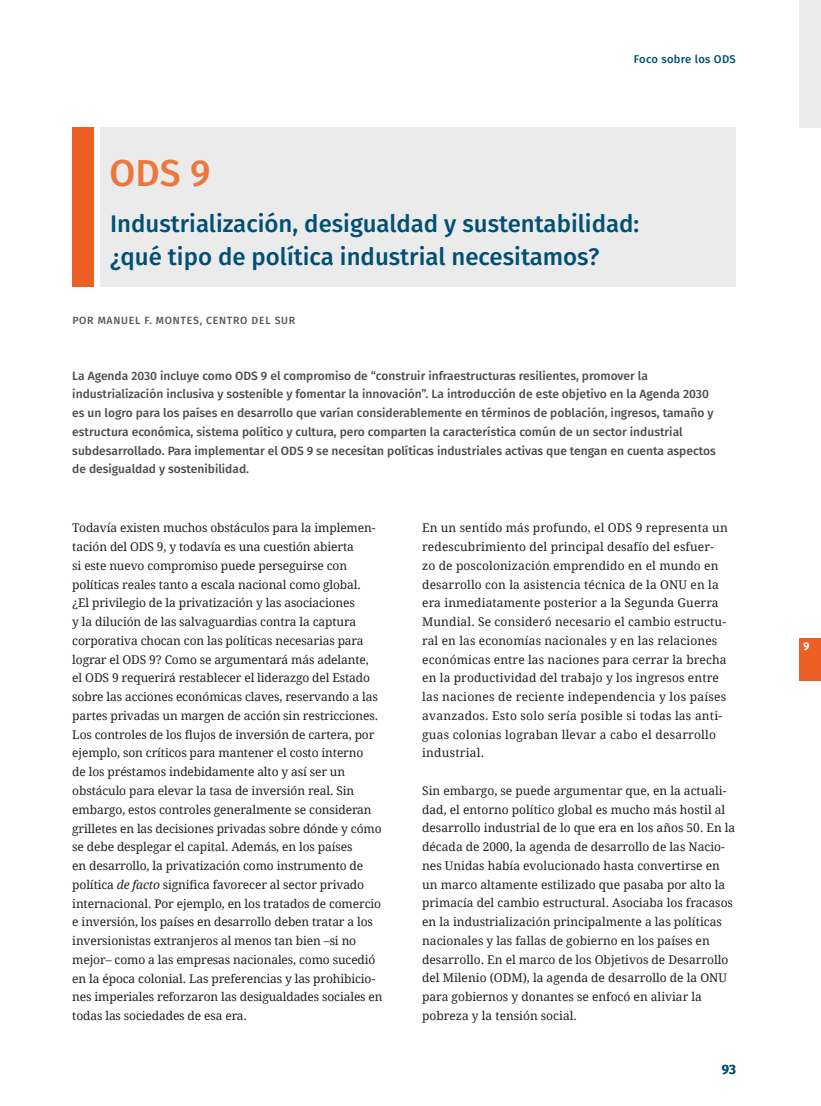
<style>
.page{position:relative;width:821px;height:1106px;background:#fff}
.page>*{position:absolute;margin:0;border:0;box-sizing:border-box;transform-origin:0 0}
.t1{font:500 37.5px "Fira Sans";color:#ee763b}
.t2{font:500 24px/33px "Fira Sans";color:#004f75}
.t3{font:500 13.5px "Fira Sans";color:#004f75}
.t4{font:12px/18.8px "Droid Serif";letter-spacing:-.01em;color:#231f20}
.t5{font:12px/18.8px "Droid Serif";letter-spacing:.01em;color:#231f20}
.t6{font:500 12px/18.8px "Fira Sans";color:#4b4c4d}
.t7{font:500 11.25px "Fira Sans";letter-spacing:.025em;color:#004f75}
.t8{font:700 11.25px "Fira Sans";color:#fff;scale:.95 1}
.t9{font:500 10.5px "Fira Sans";letter-spacing:.07em;color:#57585a}
.s1{font-style:italic}
</style>
<div class="page">
<div style="left:72px;top:128px;width:22px;height:159px;background:#ec5e23"></div>
<div style="left:100px;top:128px;width:636px;height:159px;background:#ebebec"></div>
<div style="left:799px;top:0;width:22px;height:128px;background:#ebebec"></div>
<div style="left:799px;top:638px;width:22px;height:42px;background:#ec5e23"></div>
<h1 class="t1" style="left:109px;top:143px;width:102px">ODS 9</h1>
<p class="t7" style="left:634px;top:50px;width:104px">Foco sobre los ODS</p>
<h2 class="t2" style="left:110px;top:205px;width:530px">Industrialización, desigualdad y sustentabilidad: ¿qué tipo de política industrial necesitamos?</h2>
<p class="t9" style="left:72px;top:312px;width:224px">POR MANUEL F. MONTES, CENTRO DEL SUR</p>
<p class="t6" style="left:72px;top:365px;width:645px">La Agenda 2030 incluye como ODS 9 el compromiso de “construir infraestructuras resilientes, promover la industrialización inclusiva y sostenible y fomentar la innovación”. La introducción de este objetivo en la Agenda 2030 es un logro para los países en desarrollo que varían considerablemente en términos de población, ingresos, tamaño y estructura económica, sistema político y cultura, pero comparten la característica común de un sector industrial subdesarrollado. Para implementar el ODS 9 se necesitan políticas industriales activas que tengan en cuenta aspectos de desigualdad y sostenibilidad.</p>
<p class="t4" style="left:72px;top:518px;width:312px">Todavía existen muchos obstáculos para la implemen&shy;tación del ODS 9, y todavía es una cuestión abierta<br>si este nuevo compromiso puede perseguirse con políticas reales tanto a escala nacional como global.<br>¿El privilegio de la privatización y las asociaciones<br>y la dilución de las salvaguardias contra la captura corporativa chocan con las políticas necesarias para lograr el ODS 9? Como se argumentará más adelante,<br>el ODS 9 requerirá restablecer el liderazgo del Estado sobre las acciones económicas claves, reservando a las partes privadas un margen de acción sin restricciones.<br>Los controles de los flujos de inversión de cartera, por ejemplo, son críticos para mantener el costo interno<br>de los préstamos indebidamente alto y así ser un obstáculo para elevar la tasa de inversión real. Sin embargo, estos controles generalmente se consideran grilletes en las decisiones privadas sobre dónde y cómo se debe desplegar el capital. Además, en los países<br>en desarrollo, la privatización como instrumento de política <span class="s1">de facto</span> significa favorecer al sector privado internacional. Por ejemplo, en los tratados de comercio e inversión, los países en desarrollo deben tratar a los inversionistas extranjeros al menos tan bien –si no mejor– como a las empresas nacionales, como sucedió en la época colonial. Las preferencias y las prohibicio&shy;nes imperiales reforzaron las desigualdades sociales en todas las sociedades de esa era.</p>
<p class="t5" style="left:422px;top:518px;width:307px">En un sentido más profundo, el ODS 9 representa un redescubrimiento del principal desafío del esfuer&shy;zo de poscolonización emprendido en el mundo en desarrollo con la asistencia técnica de la ONU en la era inmediatamente posterior a la Segunda Guerra Mundial. Se consideró necesario el cambio estructu&shy;ral en las economías nacionales y en las relaciones económicas entre las naciones para cerrar la brecha en la productividad del trabajo y los ingresos entre las naciones de reciente independencia y los países avanzados. Esto solo sería posible si todas las anti&shy;guas colonias lograban llevar a cabo el desarrollo industrial.</p>
<p class="t4" style="left:422px;top:781px;width:315px">Sin embargo, se puede argumentar que, en la actuali&shy;dad, el entorno político global es mucho más hostil al desarrollo industrial de lo que era en los años 50. En la década de 2000, la agenda de desarrollo de las Nacio&shy;nes Unidas había evolucionado hasta convertirse en un marco altamente estilizado que pasaba por alto la primacía del cambio estructural. Asociaba los fracasos en la industrialización principalmente a las políticas nacionales y las fallas de gobierno en los países en desarrollo. En el marco de los Objetivos de Desarrollo del Milenio (ODM), la agenda de desarrollo de la ONU para gobiernos y donantes se enfocó en aliviar la pobreza y la tensión social.</p>
<p class="t3" style="left:722px;top:1058px;width:15px">93</p>
<p class="t8" style="left:803px;top:636px;width:8px">9</p>
<p class="t8" style="left:803px;top:636px;width:7px">1</p>
</div>
